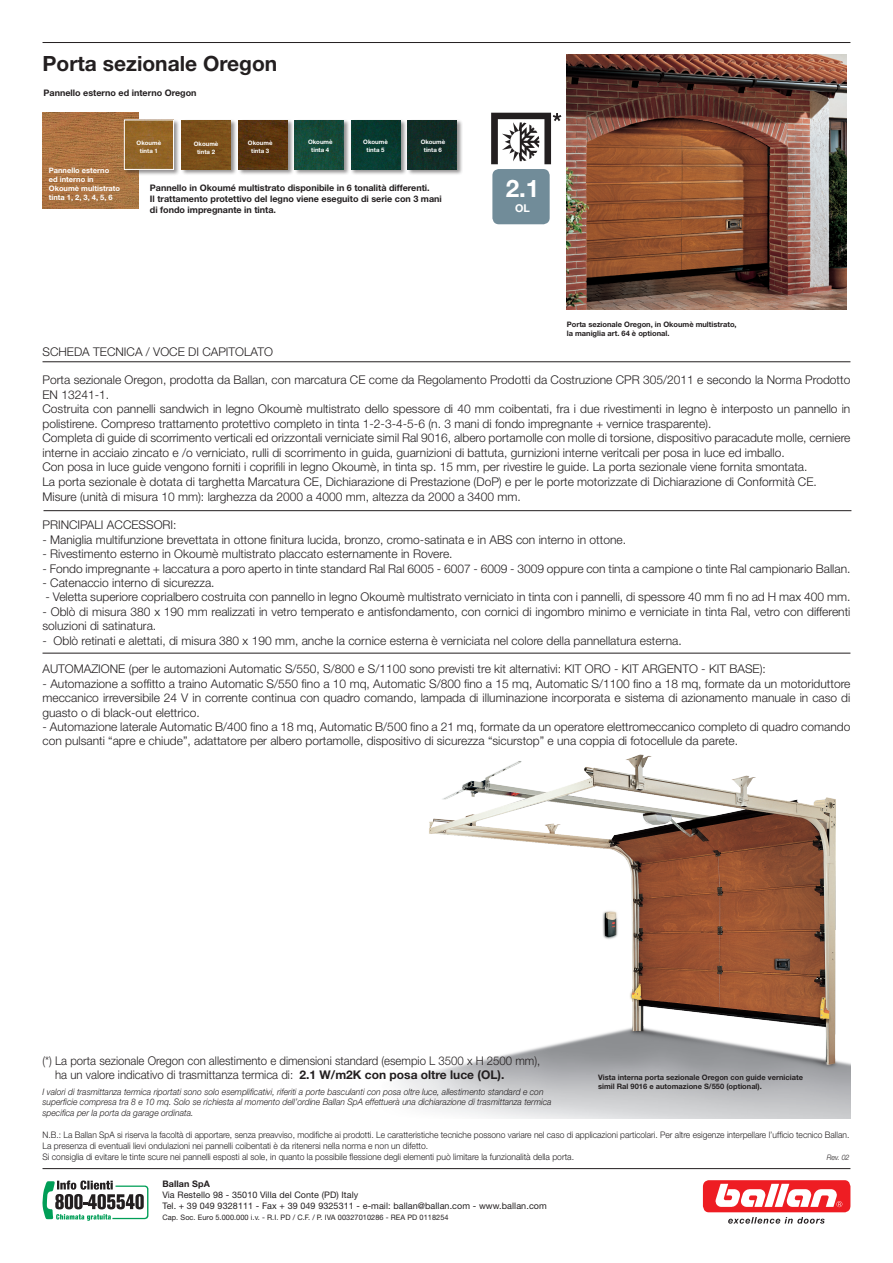
<style>
.page{position:relative;width:893px;height:1263px;background:#fff}
.page>*{position:absolute;margin:0;border:0;box-sizing:border-box;transform-origin:0 0}
.t1{font:700 24.3px "Helvetica Neue";color:#fff}
.t2{font:700 21px "Helvetica Neue";color:#231f20}
.t3{font:300 12px/14.4px "Helvetica Neue";color:#231f20}
.t4{font:300 12px "Helvetica Neue";color:#231f20;scale:.95 1}
.t5{font:700 10.8px "Helvetica Neue";color:#fff}
.t6{font:300 9px/10.8px "Helvetica Neue";color:#231f20;scale:.94 1}
.t7{font:italic 300 9px/10.8px "Helvetica Neue";color:#231f20;scale:.95 1}
.t8{font:700 9px/10.8px "Helvetica Neue";color:#231f20}
.t9{font:9px/10.8px "Helvetica Neue";letter-spacing:.01em;color:#231f20}
.t10{font:700 7.5px/9px "Helvetica Neue";color:#231f20}
.t11{font:7.5px "Helvetica Neue";letter-spacing:.01em;color:#231f20}
.t12{font:700 7.5px "Helvetica Neue";color:#fff}
.t13{font:italic 300 7.5px "Helvetica Neue";color:#231f20;scale:.94 1}
.t14{font:700 6.15px "Helvetica Neue";color:#fff}
.s1{font-weight:700}
</style>
<div class="page">
<hr style="left:43px;top:42px;width:807px;height:1px;background:#231f20">
<svg style="left:42px;top:1180px;width:106px;height:41px"></svg>
<hr style="left:43px;top:1168px;width:807px;height:1px;background:#231f20">
<svg style="left:728px;top:1217px;width:97px;height:7px"></svg>
<div style="left:703px;top:1180px;width:147px;height:32px;background:#ee1d23;border-radius:6px"></div>
<svg style="left:715px;top:1184px;width:127px;height:23px"></svg>
<img style="left:398px;top:754px;width:452px;height:365px">
<img style="left:566px;top:55px;width:280px;height:255px">
<hr style="left:43px;top:653px;width:807px;height:1px;background:#231f20">
<hr style="left:44px;top:510px;width:807px;height:1px;background:#231f20">
<hr style="left:43px;top:361px;width:807px;height:1px;background:#231f20">
<img style="left:43px;top:113px;width:95px;height:95px">
<div style="left:124px;top:119px;width:56px;height:57px;background:#231f20;opacity:.49"></div>
<img style="left:126px;top:122px;width:46px;height:46px">
<div style="left:124px;top:120px;width:50px;height:50px;border:1px solid #fff"></div>
<div style="left:181px;top:120px;width:56px;height:56px;background:#231f20;opacity:.49"></div>
<img style="left:182px;top:120px;width:49px;height:50px">
<div style="left:238px;top:120px;width:56px;height:56px;background:#231f20;opacity:.49"></div>
<img style="left:239px;top:120px;width:49px;height:50px">
<div style="left:294px;top:120px;width:56px;height:56px;background:#231f20;opacity:.49"></div>
<img style="left:295px;top:120px;width:49px;height:50px">
<div style="left:351px;top:120px;width:56px;height:56px;background:#231f20;opacity:.49"></div>
<img style="left:351px;top:120px;width:49px;height:50px">
<div style="left:407px;top:120px;width:56px;height:56px;background:#231f20;opacity:.49"></div>
<img style="left:407px;top:120px;width:49px;height:50px">
<svg style="left:491px;top:113px;width:70px;height:51px"></svg>
<div style="left:492px;top:169px;width:58px;height:55px;background:#718c99;border-radius:7px"></div>
<p class="t2" style="left:43px;top:50px;width:236px">Porta sezionale Oregon</p>
<p class="t8" style="left:44px;top:88px;width:154px">Pannello esterno ed interno Oregon</p>
<p class="t14" style="left:137px;top:139px;width:26px">Okoumè</p>
<p class="t14" style="left:140px;top:147px;width:20px">tinta 1</p>
<p class="t14" style="left:194px;top:140px;width:26px">Okoumè</p>
<p class="t14" style="left:197px;top:148px;width:20px">tinta 2</p>
<p class="t14" style="left:248px;top:139px;width:26px">Okoumè</p>
<p class="t14" style="left:251px;top:147px;width:20px">tinta 3</p>
<p class="t14" style="left:308px;top:138px;width:26px">Okoumè</p>
<p class="t14" style="left:311px;top:146px;width:20px">tinta 4</p>
<p class="t14" style="left:363px;top:138px;width:26px">Okoumè</p>
<p class="t14" style="left:367px;top:146px;width:20px">tinta 5</p>
<p class="t14" style="left:421px;top:138px;width:26px">Okoumè</p>
<p class="t14" style="left:424px;top:146px;width:20px">tinta 6</p>
<p class="t12" style="left:49px;top:166px;width:62px">Pannello esterno</p>
<p class="t12" style="left:49px;top:175px;width:46px">ed interno in</p>
<p class="t12" style="left:49px;top:184px;width:73px">Okoumè multistrato</p>
<p class="t12" style="left:49px;top:193px;width:65px">tinta 1, 2, 3, 4, 5, 6</p>
<p class="t8" style="left:150px;top:182px;width:281px">Pannello in Okoumé multistrato disponibile in 6 tonalità differenti.</p>
<p class="t8" style="left:150px;top:193px;width:293px">Il trattamento protettivo del legno viene eseguito di serie con 3 mani di fondo impregnante in tinta.</p>
<p class="t1" style="left:506px;top:174px;width:35px">2.1</p>
<p class="t5" style="left:515px;top:201px;width:16px">OL</p>
<p class="t10" style="left:567px;top:319px;width:171px">Porta sezionale Oregon, in Okoumè multistrato,</p>
<p class="t10" style="left:567px;top:328px;width:104px">la maniglia art. 64 è optional.</p>
<p class="t3" style="left:43px;top:344px;width:232px">SCHEDA TECNICA / VOCE DI CAPITOLATO</p>
<p class="t3" style="left:43px;top:373px;width:809px">Porta sezionale Oregon, prodotta da Ballan, con marcatura CE come da Regolamento Prodotti da Costruzione CPR 305/2011 e secondo la Norma Prodotto<br>EN 13241-1.</p>
<p class="t3" style="left:43px;top:402px;width:809px">Costruita con pannelli sandwich in legno Okoumè multistrato dello spessore di 40 mm coibentati, fra i due rivestimenti in legno è interposto un pannello in polistirene. Compreso trattamento protettivo completo in tinta 1-2-3-4-5-6 (n. 3 mani di fondo impregnante + vernice trasparente).</p>
<p class="t3" style="left:43px;top:430px;width:809px">Completa di guide di scorrimento verticali ed orizzontali verniciate simil Ral 9016, albero portamolle con molle di torsione, dispositivo paracadute molle, cerniere interne in acciaio zincato e /o verniciato, rulli di scorrimento in guida, guarnizioni di battuta, gurnizioni interne veritcali per posa in luce ed imballo.</p>
<p class="t3" style="left:43px;top:459px;width:766px">Con posa in luce guide vengono forniti i coprifili in legno Okoumè, in tinta sp. 15 mm, per rivestire le guide. La porta sezionale viene fornita smontata.</p>
<p class="t3" style="left:43px;top:474px;width:776px">La porta sezionale è dotata di targhetta Marcatura CE, Dichiarazione di Prestazione (DoP) e per le porte motorizzate di Dichiarazione di Conformità CE.</p>
<p class="t3" style="left:43px;top:489px;width:480px">Misure (unità di misura 10 mm): larghezza da 2000 a 4000 mm, altezza da 2000 a 3400 mm.</p>
<p class="t3" style="left:43px;top:518px;width:136px">PRINCIPALI ACCESSORI:</p>
<p class="t3" style="left:43px;top:532px;width:585px">- Maniglia multifunzione brevettata in ottone finitura lucida, bronzo, cromo-satinata e in ABS con interno in ottone.</p>
<p class="t3" style="left:43px;top:546px;width:412px">- Rivestimento esterno in Okoumè multistrato placcato esternamente in Rovere.</p>
<p class="t3" style="left:43px;top:561px;width:809px">- Fondo impregnante + laccatura a poro aperto in tinte standard Ral Ral 6005 - 6007 - 6009 - 3009 oppure con tinta a campione o tinte Ral campionario Ballan.</p>
<p class="t3" style="left:43px;top:575px;width:174px">- Catenaccio interno di sicurezza.</p>
<p class="t3" style="left:45px;top:590px;width:806px">- Veletta superiore coprialbero costruita con pannello in legno Okoumè multistrato verniciato in tinta con i pannelli, di spessore 40 mm fi no ad H max 400 mm.</p>
<p class="t3" style="left:43px;top:604px;width:809px">- Oblò di misura 380 x 190 mm realizzati in vetro temperato e antisfondamento, con cornici di ingombro minimo e verniciate in tinta Ral, vetro con differenti soluzioni di satinatura.</p>
<p class="t3" style="left:43px;top:633px;width:641px">- Oblò retinati e alettati, di misura 380 x 190 mm, anche la cornice esterna è verniciata nel colore della pannellatura esterna.</p>
<p class="t3" style="left:43px;top:662px;width:725px">AUTOMAZIONE (per le automazioni Automatic S/550, S/800 e S/1100 sono previsti tre kit alternativi: KIT ORO - KIT ARGENTO - KIT BASE):</p>
<p class="t3" style="left:43px;top:676px;width:809px;text-align:justify">- Automazione a soffitto a traino Automatic S/550 fino a 10 mq, Automatic S/800 fino a 15 mq, Automatic S/1100 fino a 18 mq, formate da un motoriduttore meccanico irreversibile 24 V in corrente continua con quadro comando, lampada di illuminazione incorporata e sistema di azionamento manuale in caso di guasto o di black-out elettrico.</p>
<p class="t3" style="left:43px;top:719px;width:809px">- Automazione laterale Automatic B/400 fino a 18 mq, Automatic B/500 fino a 21 mq, formate da un operatore elettromeccanico completo di quadro comando con pulsanti “apre e chiude”, adattatore per albero portamolle, dispositivo di sicurezza “sicurstop” e una coppia di fotocellule da parete.</p>
<p class="t4" style="left:43px;top:1053px;width:525px">(*) La porta sezionale Oregon con allestimento e dimensioni standard (esempio L 3500 x H 2500 mm),</p>
<p class="t4" style="left:55px;top:1067px;width:474px">ha un valore indicativo di trasmittanza termica di: <span class="s1">2.1 W/m2K con posa oltre luce (OL).</span></p>
<p class="t7" style="left:43px;top:1086px;width:537px">I valori di trasmittanza termica riportati sono solo esemplificativi, riferiti a porte basculanti con posa oltre luce, allestimento standard e con superficie compresa tra 8 e 10 mq. Solo se richiesta al momento dell’ordine Ballan SpA effettuerà una dichiarazione di trasmittanza termica specifica per la porta da garage ordinata.</p>
<p class="t10" style="left:598px;top:1072px;width:206px">Vista interna porta sezionale Oregon con guide verniciate simil Ral 9016 e automazione S/550 (optional).</p>
<p class="t6" style="left:43px;top:1129px;width:860px">N.B.: La Ballan SpA si riserva la facoltà di apportare, senza preavviso, modifiche ai prodotti. Le caratteristiche tecniche possono variare nel caso di applicazioni particolari. Per altre esigenze interpellare l’ufficio tecnico Ballan.<br>La presenza di eventuali lievi ondulazioni nei pannelli coibentati è da ritenersi nella norma e non un difetto.<br>Si consiglia di evitare le tinte scure nei pannelli esposti al sole, in quanto la possibile flessione degli elementi può limitare la funzionalità della porta.</p>
<p class="t13" style="left:827px;top:1153px;width:26px">Rev. 02</p>
<p class="t8" style="left:162px;top:1178px;width:49px">Ballan SpA</p>
<p class="t9" style="left:162px;top:1189px;width:386px">Via Restello 98 - 35010 Villa del Conte (PD) Italy<br>Tel. + 39 049 9328111 - Fax + 39 049 9325311 - e-mail: ballan@ballan.com - www.ballan.com</p>
<p class="t11" style="left:162px;top:1212px;width:288px">Cap. Soc. Euro 5.000.000 i.v. - R.I. PD / C.F. / P. IVA 00327010286 - REA PD 0118254</p>
</div>
